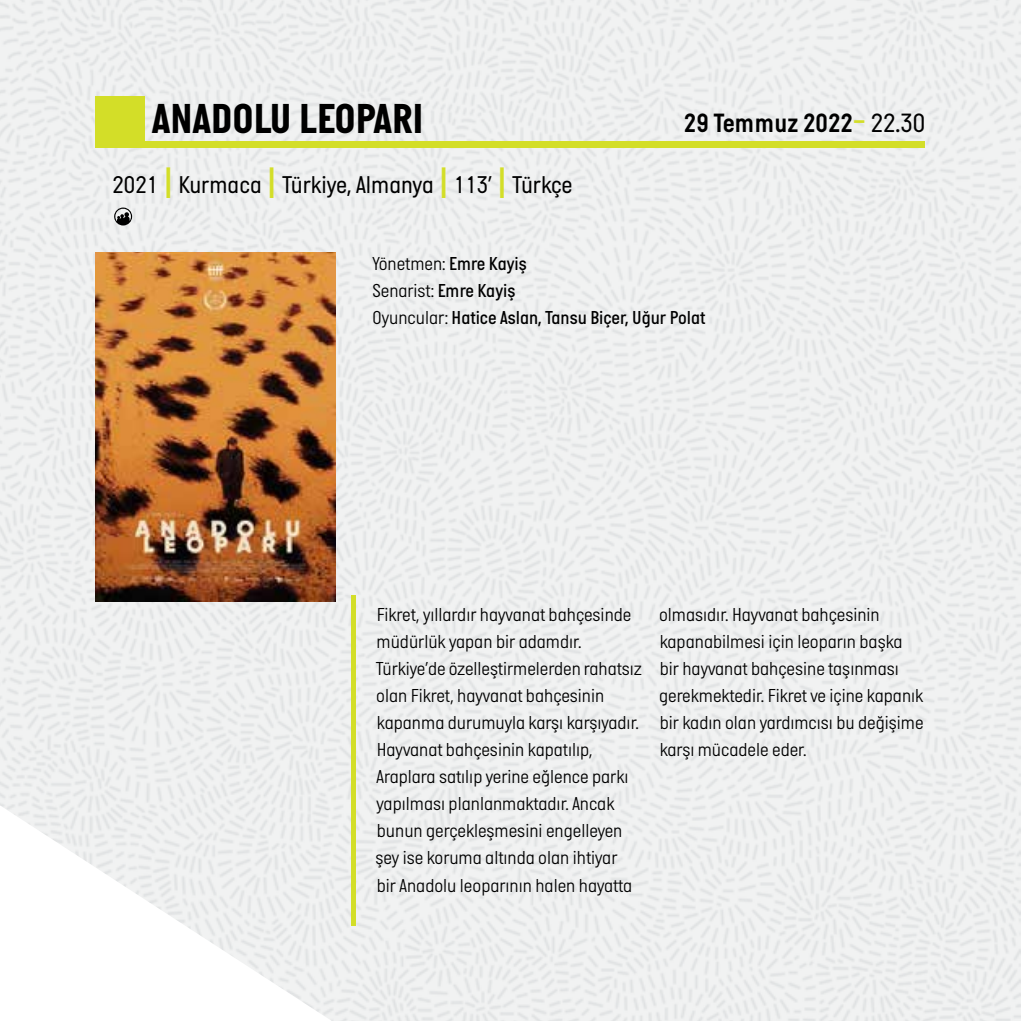
<style>
.page{position:relative;width:1021px;height:1021px;background:#fff}
.page>*{position:absolute;margin:0;border:0;box-sizing:border-box;transform-origin:0 0}
.t1{font:700 42.75px "Italian Plate No Two";color:#000}
.t2{font:27px "Italian Plate No Two D Bd";color:#000}
.t3{font:24.75px "Italian Plate No Two";color:#000}
.t4{font:300 19.12px/27px "Italian Plate No Two";color:#000}
.t5{font:500 19.12px/27px "Italian Plate No Two";color:#000}
.s1{font-style:inherit}
.s2{font-family:"Italian Plate No Two";font-size:40.5px;color:#d3de28}
.s3{font-family:"Italian Plate No Two"}
.s4{font-size:45px;color:#d3de28}
.s5{font-weight:300}
</style>
<div class="page">
<img style="left:0;top:0;width:1020px;height:1020px">
<img style="left:96px;top:252px;width:239px;height:349px">
<div style="left:96px;top:96px;width:49px;height:48px;background:#d3de28"></div>
<div style="left:96px;top:142px;width:829px;height:6px;background:#d3de28"></div>
<div style="left:351px;top:595px;width:5px;height:330px;background:#d3de28"></div>
<svg style="left:114px;top:207px;width:18px;height:18px"></svg>
<svg style="left:0;top:805px;width:332px;height:215px"></svg>
<h1 class="t1" style="left:152px;top:96px;width:273px">ANADOLU LEOPARI</h1>
<h2 class="t2" style="left:684px;top:108px;width:243px"><span class="s1">29</span> Temmuz 2022<span class="s2">-</span> <span class="s3">22.30</span></h2>
<p class="t3" style="left:113px;top:171px;width:461px">2021 <span class="s4">I</span> Kurmaca <span class="s4">I</span> Türkiye, Almanya <span class="s4">I</span> 113’ <span class="s4">I</span> Türkçe</p>
<p class="t5" style="left:372px;top:250px;width:334px"><span class="s5">Yönetmen:</span> Emre Kayiş<br><span class="s5">Senarist:</span> Emre Kayiş<br><span class="s5">Oyuncular:</span> Hatice Aslan, Tansu Biçer, Uğur Polat</p>
<p class="t4" style="left:375px;top:601px;width:268px">Fikret, yıllardır hayvanat bahçesinde müdürlük yapan bir adamdır.<br>Türkiye’de özelleştirmelerden rahatsız olan Fikret, hayvanat bahçesinin kapanma durumuyla karşı karşıyadır.<br>Hayvanat bahçesinin kapatılıp, Araplara satılıp yerine eğlence parkı yapılması planlanmaktadır. Ancak bunun gerçekleşmesini engelleyen şey ise koruma altında olan ihtiyar<br>bir Anadolu leoparının halen hayatta</p>
<p class="t4" style="left:659px;top:601px;width:266px">olmasıdır. Hayvanat bahçesinin kapanabilmesi için leoparın başka bir hayvanat bahçesine taşınması gerekmektedir. Fikret ve içine kapanık bir kadın olan yardımcısı bu değişime karşı mücadele eder.</p>
</div>
